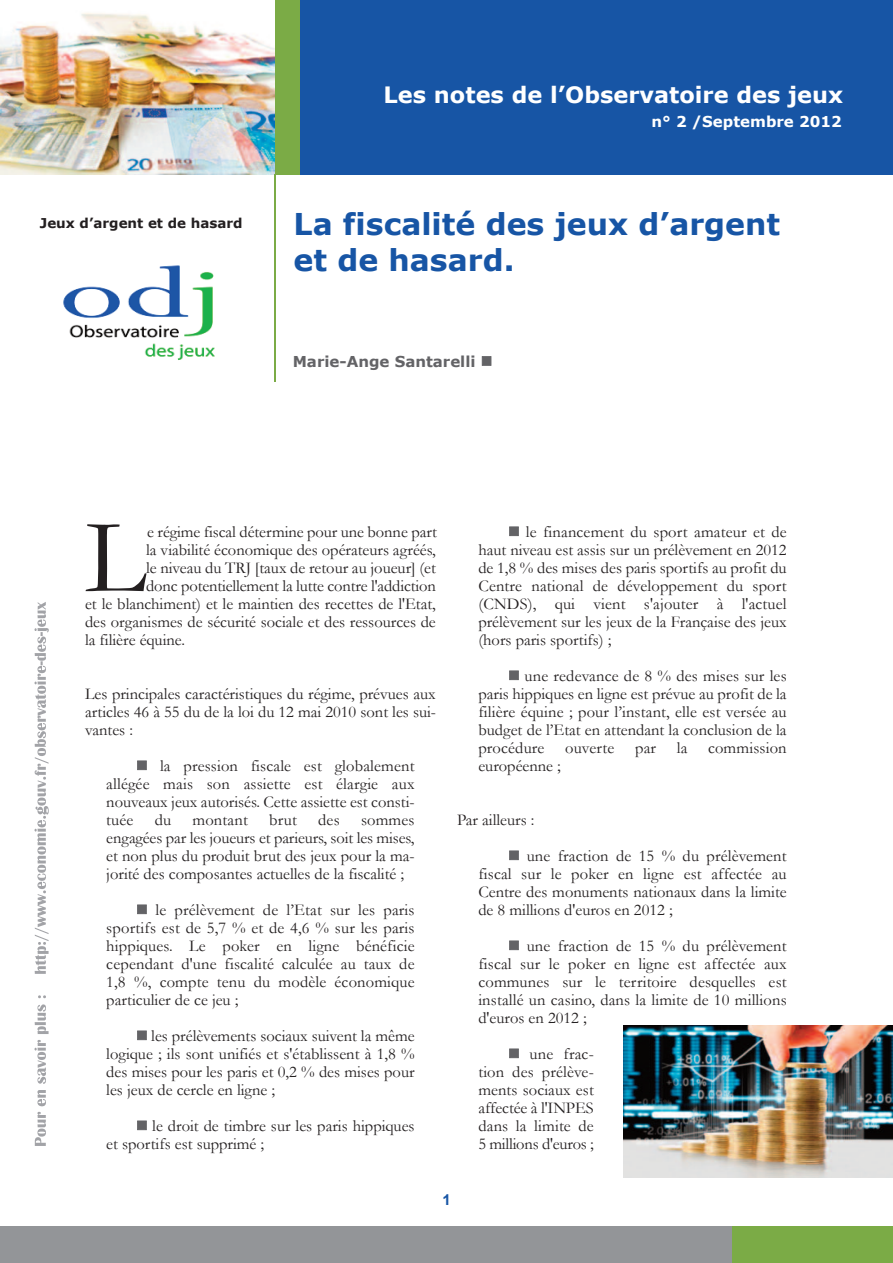
<style>
.page{position:relative;width:893px;height:1263px;background:#fff}
.page>*{position:absolute;margin:0;border:0;box-sizing:border-box;transform-origin:0 0}
.t1{font:106.95px "Garamond";color:#231f20}
.t2{font:700 30px/36px "Verdana";color:#1755a5}
.t3{font:700 22.5px "Verdana";color:#fff}
.t4{font:16.5px/18px "Garamond";color:#231f20;text-align:justify}
.t5{font:700 15px "Verdana";color:#636366}
.t6{font:700 15px "Verdana";color:#fff}
.t7{font:700 15px "Arial";color:#1755a5}
.t8{font:700 13.5px "Verdana";color:#231f20}
.s1{color:#636366}
</style>
<div class="page">
<svg style="left:35px;top:1026px;width:14px;height:120px"></svg>
<svg style="left:35px;top:829px;width:14px;height:145px"></svg>
<div style="left:0;top:1226px;width:732px;height:37px;background:#939598"></div>
<div style="left:732px;top:1226px;width:161px;height:37px;background:#7bab46"></div>
<div style="left:299px;top:0;width:593px;height:174px;background:#1755a5"></div>
<div style="left:274px;top:0;width:25px;height:174px;background:#7bab46"></div>
<img style="left:0;top:13px;width:274px;height:161px">
<img style="left:63px;top:265px;width:152px;height:95px">
<hr style="left:274px;top:175px;width:2px;height:207px;background:#7bab46">
<img style="left:624px;top:1026px;width:269px;height:151px">
<p class="t8" style="left:40px;top:215px;width:204px">Jeux d’argent et de hasard</p>
<h3 class="t3" style="left:384px;top:80px;width:461px">Les notes de l’Observatoire des jeux</h3>
<p class="t6" style="left:651px;top:112px;width:192px">n° 2 /Septembre 2012</p>
<h2 class="t2" style="left:294px;top:205px;width:488px">La fiscalité des jeux d’argent et de hasard.</h2>
<p class="t5" style="left:293px;top:352px;width:201px">Marie-Ange Santarelli ■</p>
<h1 class="t1" style="left:85px;top:499px;width:63px">L</h1>
<p class="t4" style="left:147px;top:523px;width:291px">e régime fiscal détermine pour une bonne part</p>
<p class="t4" style="left:146px;top:541px;width:291px">la viabilité économique des opérateurs agréés,</p>
<p class="t4" style="left:146px;top:559px;width:291px">le niveau du TRJ [taux de retour au joueur] (et</p>
<p class="t4" style="left:146px;top:577px;width:291px">donc potentiellement la lutte contre l'addiction</p>
<p class="t4" style="left:85px;top:595px;width:352px">et le blanchiment) et le maintien des recettes de l'Etat,</p>
<p class="t4" style="left:85px;top:613px;width:352px">des organismes de sécurité sociale et des ressources de</p>
<p class="t4" style="left:85px;top:631px;width:102px">la filière équine.</p>
<p class="t4" style="left:85px;top:685px;width:353px">Les principales caractéristiques du régime, prévues aux articles 46 à 55 du de la loi du 12 mai 2010 sont les sui&shy;vantes :</p>
<p class="t4" style="left:106px;top:757px;width:310px;text-indent:30px"><span class="s1">■</span> la pression fiscale est globalement allégée mais son assiette est élargie aux nouveaux jeux autorisés. Cette assiette est consti&shy;tuée</p>
<p class="t4" style="left:155px;top:811px;width:18px">du</p>
<p class="t4" style="left:193px;top:811px;width:57px">montant</p>
<p class="t4" style="left:269px;top:811px;width:29px">brut</p>
<p class="t4" style="left:318px;top:811px;width:23px">des</p>
<p class="t4" style="left:106px;top:811px;width:310px;text-indent:255px">sommes engagées par les joueurs et parieurs, soit les mises, et non plus du produit brut des jeux pour la ma&shy;jorité des composantes actuelles de la fiscalité ;</p>
<p class="t4" style="left:106px;top:901px;width:310px;text-indent:30px"><span class="s1">■</span> le prélèvement de l’Etat sur les paris sportifs est de 5,7 % et de 4,6 % sur les paris hippiques. Le poker en ligne bénéficie cependant d'une fiscalité calculée au taux de 1,8 %, compte tenu du modèle économique particulier de ce jeu ;</p>
<p class="t4" style="left:106px;top:1027px;width:310px;text-indent:30px"><span class="s1">■</span> les prélèvements sociaux suivent la même logique ; ils sont unifiés et s'établissent à 1,8 % des mises pour les paris et 0,2 % des mises pour les jeux de cercle en ligne ;</p>
<p class="t4" style="left:106px;top:1117px;width:310px;text-indent:30px"><span class="s1">■</span> le droit de timbre sur les paris hippiques et sportifs est supprimé ;</p>
<p class="t4" style="left:478px;top:523px;width:310px;text-indent:30px"><span class="s1">■</span> le financement du sport amateur et de haut niveau est assis sur un prélèvement en 2012 de 1,8 % des mises des paris sportifs au profit du Centre national de développement du sport (CNDS), qui vient s'ajouter à l'actuel prélèvement sur les jeux de la Française des jeux (hors paris sportifs) ;</p>
<p class="t4" style="left:478px;top:667px;width:310px;text-indent:30px"><span class="s1">■</span> une redevance de 8 % des mises sur les paris hippiques en ligne est prévue au profit de la filière équine ; pour l’instant, elle est versée au budget de l’Etat en attendant la conclusion de la procédure</p>
<p class="t4" style="left:565px;top:739px;width:51px">ouverte</p>
<p class="t4" style="left:635px;top:739px;width:22px">par</p>
<p class="t4" style="left:677px;top:739px;width:12px">la</p>
<p class="t4" style="left:708px;top:739px;width:80px">commission</p>
<p class="t4" style="left:478px;top:757px;width:84px">européenne ;</p>
<p class="t4" style="left:457px;top:811px;width:79px">Par ailleurs :</p>
<p class="t4" style="left:478px;top:847px;width:310px;text-indent:30px"><span class="s1">■</span> une fraction de 15 % du prélèvement fiscal sur le poker en ligne est affectée au Centre des monuments nationaux dans la limite de 8 millions d'euros en 2012 ;</p>
<p class="t4" style="left:478px;top:937px;width:310px;text-indent:30px"><span class="s1">■</span> une fraction de 15 % du prélèvement fiscal sur le poker en ligne est affectée aux communes sur le territoire desquelles est installé un casino, dans la limite de 10 millions d'euros en 2012 ;</p>
<p class="t4" style="left:478px;top:1045px;width:117px;text-indent:30px"><span class="s1">■</span> une frac&shy;tion des prélève&shy;ments sociaux est affectée à l'INPES dans la limite de 5 millions d'euros ;</p>
<p class="t7" style="left:442px;top:1191px;width:10px">1</p>
</div>
